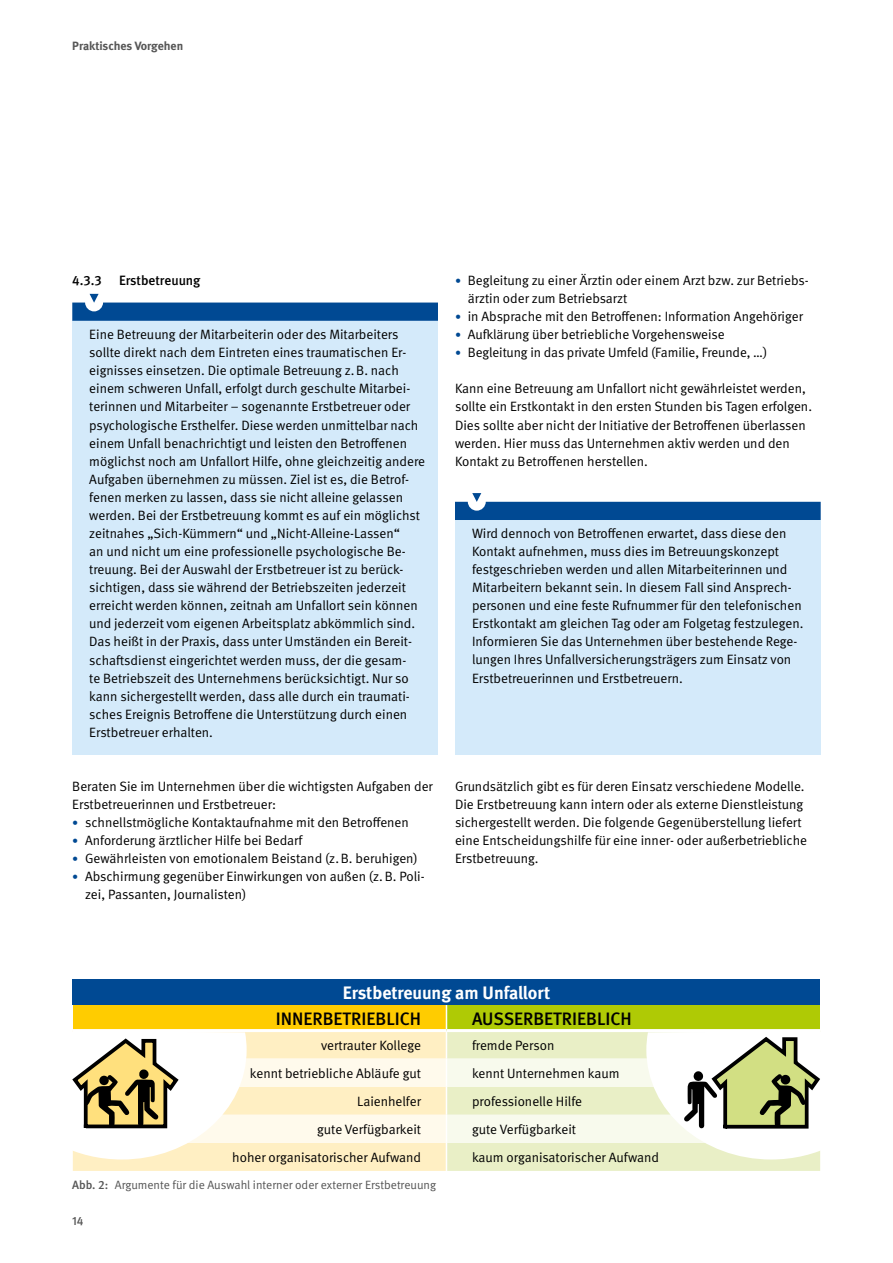
<style>
.page{position:relative;width:893px;height:1263px;background:#fff}
.page>*{position:absolute;margin:0;border:0;box-sizing:border-box;transform-origin:0 0}
.t1{font:700 18px/25.5px "DGUV Meta";color:#fff}
.t2{font:500 18px "DGUV Meta";color:#000}
.FT{font:13.5px/18.1px "DGUV Meta";color:#000}
.t3{font:500 13.5px "DGUV Meta";color:#000}
.t4{font:12px "DGUV Meta";color:#565656}
.t5{font:700 12px "DGUV Meta";color:#565656}
.t6{font:500 12px "DGUV Meta";color:#565656}
.s1{font-size:12px;color:#004993}
.s2{font-weight:500;color:#000}
.s3{font-weight:500}
</style>
<div class="page">
<div style="left:72px;top:321px;width:366px;height:434px;background:#d4eafa"></div>
<svg style="left:72px;top:294px;width:366px;height:27px"></svg>
<div style="left:455px;top:520px;width:366px;height:235px;background:#d4eafa"></div>
<svg style="left:455px;top:493px;width:366px;height:27px"></svg>
<div style="left:73px;top:979px;width:747px;height:26px;background:#004993"></div>
<svg style="left:72px;top:1005px;width:749px;height:166px"></svg>
<p class="t5" style="left:72px;top:39px;width:112px">Praktisches Vorgehen</p>
<h3 class="t3" style="left:72px;top:272px;width:31px">4.3.3</h3>
<h3 class="t3" style="left:119px;top:272px;width:83px">Erstbetreuung</h3>
<p class="FT" style="left:89px;top:326px;width:337px">Eine Betreuung der Mitarbeiterin oder des Mitarbeiters sollte direkt nach dem Eintreten eines traumatischen Er&shy;eignisses einsetzen. Die optimale Betreuung z.B. nach einem schweren Unfall, erfolgt durch geschulte Mitarbei&shy;terinnen und Mitarbeiter – sogenannte Erstbetreuer oder psychologische Ersthelfer. Diese werden unmittelbar nach einem Unfall benachrichtigt und leisten den Betroffenen möglichst noch am Unfallort Hilfe, ohne gleichzeitig andere Aufgaben übernehmen zu müssen. Ziel ist es, die Betrof&shy;fenen merken zu lassen, dass sie nicht alleine gelassen werden. Bei der Erstbetreuung kommt es auf ein möglichst zeitnahes „Sich-Kümmern“ und „Nicht-Alleine-Lassen“<br>an und nicht um eine professionelle psychologische Be&shy;treuung. Bei der Auswahl der Erstbetreuer ist zu berück&shy;sichtigen, dass sie während der Betriebszeiten jederzeit erreicht werden können, zeitnah am Unfallort sein können und jederzeit vom eigenen Arbeitsplatz abkömmlich sind.<br>Das heißt in der Praxis, dass unter Umständen ein Bereit&shy;schaftsdienst eingerichtet werden muss, der die gesam-<br>te Betriebszeit des Unternehmens berücksichtigt. Nur so kann sichergestellt werden, dass alle durch ein traumati&shy;sches Ereignis Betroffene die Unterstützung durch einen Erstbetreuer erhalten.</p>
<p class="FT" style="left:72px;top:777px;width:362px">Beraten Sie im Unternehmen über die wichtigsten Aufgaben der<br>Erstbetreuerinnen und Erstbetreuer:</p>
<p class="FT" style="left:72px;top:814px;width:338px"><span class="s1">•</span> schnellstmögliche Kontaktaufnahme mit den Betroffenen</p>
<p class="FT" style="left:72px;top:832px;width:232px"><span class="s1">•</span> Anforderung ärztlicher Hilfe bei Bedarf</p>
<p class="FT" style="left:72px;top:850px;width:347px"><span class="s1">•</span> Gewährleisten von emotionalem Beistand (z.B. beruhigen)</p>
<p class="FT" style="left:85px;top:868px;width:341px;text-indent:-13px"><span class="s1">•</span> Abschirmung gegenüber Einwirkungen von außen (z.B. Poli&shy;zei, Passanten, Journalisten)</p>
<p class="FT" style="left:468px;top:271px;width:342px;text-indent:-13px"><span class="s1">•</span> Begleitung zu einer Ärztin oder einem Arzt bzw. zur Betriebs&shy;ärztin oder zum Betriebsarzt</p>
<p class="FT" style="left:455px;top:308px;width:349px"><span class="s1">•</span> in Absprache mit den Betroffenen: Information Angehöriger</p>
<p class="FT" style="left:455px;top:326px;width:271px"><span class="s1">•</span> Aufklärung über betriebliche Vorgehensweise</p>
<p class="FT" style="left:455px;top:344px;width:314px"><span class="s1">•</span> Begleitung in das private Umfeld (Familie, Freunde, …)</p>
<p class="FT" style="left:455px;top:380px;width:359px">Kann eine Betreuung am Unfallort nicht gewährleistet werden, sollte ein Erstkontakt in den ersten Stunden bis Tagen erfolgen.<br>Dies sollte aber nicht der Initiative der Betroffenen überlassen werden. Hier muss das Unternehmen aktiv werden und den Kontakt zu Betroffenen herstellen.</p>
<p class="FT" style="left:472px;top:524px;width:333px">Wird dennoch von Betroffenen erwartet, dass diese den Kontakt aufnehmen, muss dies im Betreuungskonzept festgeschrieben werden und allen Mitarbeiterinnen und Mitarbeitern bekannt sein. In diesem Fall sind Ansprech&shy;personen und eine feste Rufnummer für den telefonischen Erstkontakt am gleichen Tag oder am Folgetag festzulegen.<br>Informieren Sie das Unternehmen über bestehende Rege&shy;lungen Ihres Unfallversicherungsträgers zum Einsatz von Erstbetreuerinnen und Erstbetreuern.</p>
<p class="FT" style="left:455px;top:777px;width:354px">Grundsätzlich gibt es für deren Einsatz verschiedene Modelle.<br>Die Erstbetreuung kann intern oder als externe Dienstleistung sichergestellt werden. Die folgende Gegenüberstellung liefert eine Entscheidungshilfe für eine inner- oder außerbetriebliche Erstbetreuung.</p>
<p class="t1" style="left:276px;top:980px;width:276px;text-indent:67px">Erstbetreuung am Unfallort<br><span class="s2">INNERBETRIEBLICH</span></p>
<p class="t2" style="left:472px;top:1008px;width:161px">AUSSERBETRIEBLICH</p>
<p class="FT" style="left:321px;top:1036px;width:101px">vertrauter Kollege</p>
<p class="FT" style="left:472px;top:1036px;width:84px">fremde Person</p>
<p class="FT" style="left:250px;top:1064px;width:173px">kennt betriebliche Abläufe gut</p>
<p class="FT" style="left:472px;top:1064px;width:149px">kennt Unternehmen kaum</p>
<p class="FT" style="left:357px;top:1092px;width:65px">Laienhelfer</p>
<p class="FT" style="left:472px;top:1092px;width:112px">professionelle Hilfe</p>
<p class="FT" style="left:317px;top:1120px;width:106px">gute Verfügbarkeit</p>
<p class="FT" style="left:472px;top:1120px;width:106px">gute Verfügbarkeit</p>
<p class="FT" style="left:232px;top:1148px;width:190px">hoher organisatorischer Aufwand</p>
<p class="FT" style="left:472px;top:1148px;width:189px">kaum organisatorischer Aufwand</p>
<p class="t4" style="left:72px;top:1177px;width:365px"><span class="s3">Abb. 2:</span> Argumente für die Auswahl interner oder externer Erstbetreuung</p>
<p class="t6" style="left:72px;top:1213px;width:13px">14</p>
</div>
